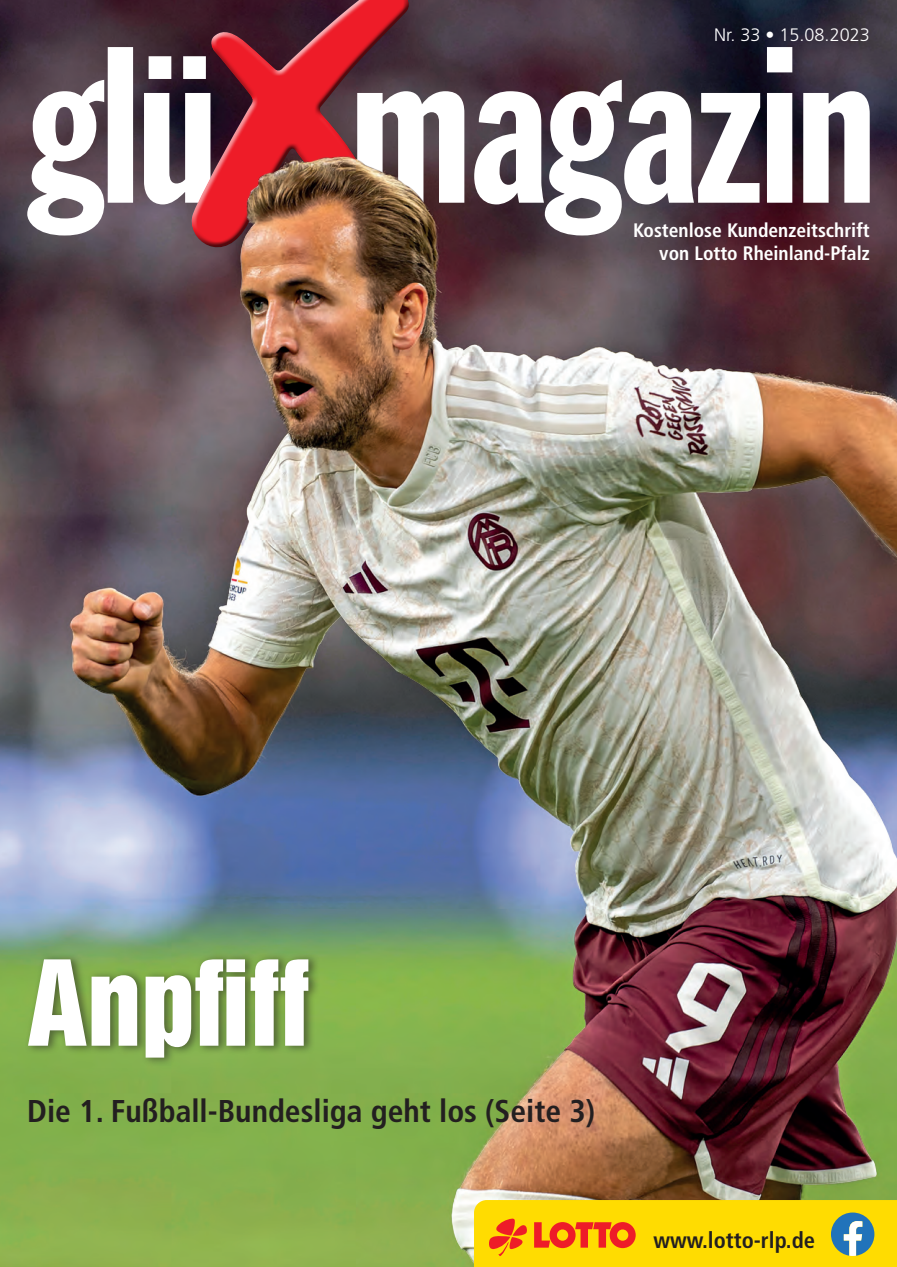
<style>
.page{position:relative;width:897px;height:1267px;background:#fff}
.page>*{position:absolute;margin:0;border:0;box-sizing:border-box;transform-origin:0 0}
.Headline{font:108px "Helvetica Inserat LT Std";color:#fff}
.Subline{font:700 condensed 31.5px "Frutiger LT Std";color:#231f20}
.Internetadresse_bw_r{font:700 condensed 22.5px "Frutiger LT Std";color:#231f20}
.Herausgeber{font:700 condensed 19.5px "Frutiger LT Std";color:#fff}
.KW_Datum{font:300 18px "Frutiger LT Std";color:#fff}
</style>
<div class="page">
<img style="left:0;top:0;width:896px;height:1266px">
<svg style="left:415px;top:47px;width:454px;height:188px"></svg>
<svg style="left:27px;top:47px;width:163px;height:188px"></svg>
<div style="left:190px;top:0;width:225px;height:260px;background:#231f20;opacity:.75"></div>
<div style="left:24px;top:952px;width:297px;height:114px;background:#231f20;opacity:.52"></div>
<svg style="left:474px;top:1199px;width:423px;height:68px;background:#f3c80f"></svg>
<p class="KW_Datum" style="left:714px;top:24px;width:157px">Nr. 33 • 15.08.2023</p>
<p class="Herausgeber" style="left:633px;top:218px;width:238px">Kostenlose Kundenzeitschrift</p>
<p class="Herausgeber" style="left:659px;top:241px;width:212px">von Lotto Rheinland-Pfalz</p>
<p class="Headline" style="left:27px;top:938px;width:284px">Anpfiff</p>
<p class="Subline" style="left:27px;top:1092px;width:569px">Die 1. Fußball-Bundesliga geht los (Seite 3)</p>
<p class="Internetadresse_bw_r" style="left:653px;top:1226px;width:163px">www.lotto-rlp.de</p>
</div>
